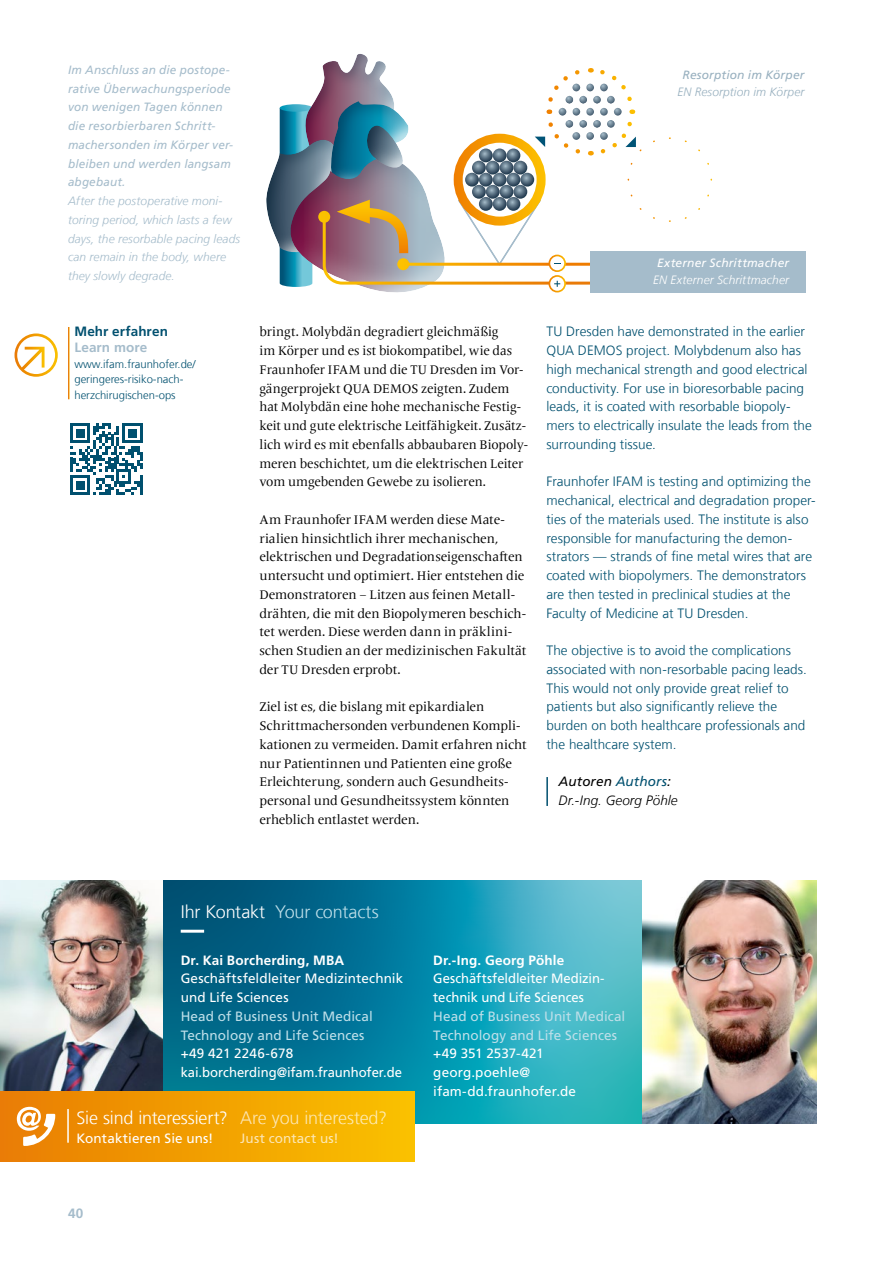
<style>
.page{position:relative;width:893px;height:1263px;background:#fff}
.page>*{position:absolute;margin:0;border:0;box-sizing:border-box;transform-origin:0 0}
.t1{font:300 18px "Frutiger LT Com";letter-spacing:-.015em;color:#fff}
.t2{font:300 18px "Frutiger LT Com";letter-spacing:-.01em;color:#bedfe9}
.t3{font:300 13.5px/18.8px "Frutiger LT Com";letter-spacing:.005em;color:#00506f}
.t4{font:13.5px/18.8px "Frutiger LT Com";letter-spacing:.005em;color:#fff}
.t5{font:13.5px/18.8px "Frutiger LT Com";letter-spacing:.005em;color:#bedfe9}
.t6{font:700 13.5px "Frutiger LT Com";letter-spacing:.01em;color:#fff}
.t7{font:italic 300 13.5px/18.8px "Frutiger LT Com";letter-spacing:.005em;color:#000}
.t8{font:700 13.5px "Frutiger LT Com";letter-spacing:.01em;color:#00506f}
.t9{font:700 13.5px "Frutiger LT Com";letter-spacing:.01em;color:#a5bccb}
.t10{font:13.05px/18.8px "Frutiger Serif LT Pro";letter-spacing:-.005em;color:#000}
.t11{font:italic 12px/18.8px "Frutiger LT Com";letter-spacing:.015em;color:#a5bccb}
.t12{font:italic 300 12px/18.8px "Frutiger LT Com";letter-spacing:.01em;color:#a5bccb}
.t13{font:italic 300 12px "Frutiger LT Com";letter-spacing:.01em;color:#fff}
.t14{font:italic 12px "Frutiger LT Com";letter-spacing:.015em;color:#fff}
.t15{font:italic 300 12px "Frutiger LT Com";letter-spacing:.01em;color:#98b0bf}
.t16{font:italic 12px "Frutiger LT Com";letter-spacing:.015em;color:#98b0bf}
.t17{font:300 11.25px/15.6px "Frutiger LT Com";color:#00506f}
.s1{font-weight:400}
.s2{font-weight:400;color:#00506f}
.s3{color:#fff}
</style>
<div class="page">
<div style="left:590px;top:251px;width:215px;height:41px;background:#a5bccb"></div>
<svg style="left:266px;top:54px;width:447px;height:239px"></svg>
<img style="left:0;top:880px;width:164px;height:211px">
<svg style="left:164px;top:880px;width:478px;height:244px;background:#178da7"></svg>
<svg style="left:181px;top:930px;width:349px;height:3px"></svg>
<div style="left:0;top:1091px;width:414px;height:70px;background:linear-gradient(to right,#e97d03,#fac200)"></div>
<hr style="left:67px;top:1109px;width:2px;height:34px;background:#fff">
<svg style="left:17px;top:1107px;width:38px;height:39px"></svg>
<hr style="left:546px;top:777px;width:2px;height:29px;background:#00506f">
<img style="left:642px;top:880px;width:174px;height:244px">
<svg style="left:16px;top:335px;width:40px;height:40px"></svg>
<svg style="left:21px;top:347px;width:24px;height:24px"></svg>
<div style="left:15px;top:333px;width:43px;height:44px;border:3px solid #fff;border-radius:50%"></div>
<svg style="left:70px;top:423px;width:73px;height:72px"></svg>
<p class="t11" style="left:68px;top:60px;width:167px">Im Anschluss an die postope&shy;rative Überwachungsperiode von wenigen Tagen können die resorbierbaren Schritt&shy;machersonden im Körper ver&shy;bleiben und werden langsam abgebaut.</p>
<p class="t12" style="left:68px;top:192px;width:174px">After the postoperative moni&shy;toring period, which lasts a few days, the resorbable pacing leads can remain in the body, where they slowly degrade.</p>
<p class="t8" style="left:74px;top:323px;width:95px">Mehr erfahren</p>
<p class="t9" style="left:74px;top:339px;width:74px">Learn more</p>
<p class="t17" style="left:74px;top:356px;width:123px">www.ifam.fraunhofer.de/ geringeres-risiko-nach&shy;herzchirugischen-ops</p>
<p class="t16" style="left:683px;top:68px;width:123px">Resorption im Körper</p>
<p class="t15" style="left:677px;top:84px;width:129px">EN Resorption im Körper</p>
<p class="t10" style="left:259px;top:323px;width:271px">bringt. Molybdän degradiert gleichmäßig<br>im Körper und es ist biokompatibel, wie das Fraunhofer IFAM und die TU Dresden im Vor&shy;gängerprojekt QUA DEMOS zeigten. Zudem hat Molybdän eine hohe mechanische Festig&shy;keit und gute elektrische Leitfähigkeit. Zusätz&shy;lich wird es mit ebenfalls abbaubaren Biopoly&shy;meren beschichtet, um die elektrischen Leiter vom umgebenden Gewebe zu isolieren.</p>
<p class="t10" style="left:259px;top:510px;width:269px">Am Fraunhofer IFAM werden diese Mate&shy;rialien hinsichtlich ihrer mechanischen, elektrischen und Degradationseigenschaften untersucht und optimiert. Hier entstehen die Demonstratoren – Litzen aus feinen Metall&shy;drähten, die mit den Biopolymeren beschich&shy;tet werden. Diese werden dann in präklini&shy;schen Studien an der medizinischen Fakultät der TU Dresden erprobt.</p>
<p class="t10" style="left:259px;top:698px;width:269px">Ziel ist es, die bislang mit epikardialen Schrittmachersonden verbundenen Kompli&shy;kationen zu vermeiden. Damit erfahren nicht nur Patientinnen und Patienten eine große Erleichterung, sondern auch Gesundheits&shy;personal und Gesundheitssystem könnten erheblich entlastet werden.</p>
<p class="t14" style="left:657px;top:256px;width:134px">Externer Schrittmacher</p>
<p class="t13" style="left:653px;top:272px;width:137px">EN Externer Schrittmacher</p>
<p class="t3" style="left:546px;top:322px;width:267px">TU Dresden have demonstrated in the earlier QUA DEMOS project. Molybdenum also has high mechanical strength and good electrical conductivity. For use in bioresorbable pacing leads, it is coated with resorbable biopoly&shy;mers to electrically insulate the leads from the surrounding tissue.</p>
<p class="t3" style="left:546px;top:472px;width:271px">Fraunhofer IFAM is testing and optimizing the mechanical, electrical and degradation proper&shy;ties of the materials used. The institute is also responsible for manufacturing the demon&shy;strators — strands of fine metal wires that are coated with biopolymers. The demonstrators are then tested in preclinical studies at the Faculty of Medicine at TU Dresden.</p>
<p class="t3" style="left:546px;top:641px;width:262px">The objective is to avoid the complications associated with non-resorbable pacing leads.<br>This would not only provide great relief to patients but also significantly relieve the burden on both healthcare professionals and the healthcare system.</p>
<p class="t7" style="left:559px;top:772px;width:120px"><span class="s1">Autoren</span> <span class="s2">Authors</span><span class="s1">:<br></span>Dr.-Ing. Georg Pöhle</p>
<h1 class="t2" style="left:181px;top:900px;width:200px"><span class="s3">Ihr Kontakt</span> Your contacts</h1>
<p class="t6" style="left:181px;top:951px;width:165px">Dr. Kai Borcherding, MBA</p>
<p class="t4" style="left:181px;top:969px;width:224px">Geschäftsfeldleiter Medizintechnik und Life Sciences</p>
<p class="t5" style="left:181px;top:1007px;width:194px">Head of Business Unit Medical<br>Technology and Life Sciences</p>
<p class="t4" style="left:181px;top:1044px;width:223px">+49 421 2246-678 kai.borcherding@ifam.fraunhofer.de</p>
<h1 class="t1" style="left:77px;top:1107px;width:153px">Sie sind interessiert?</h1>
<p class="t4" style="left:77px;top:1128px;width:138px">Kontaktieren Sie uns!</p>
<h1 class="t1" style="left:240px;top:1107px;width:148px">Are you interested?</h1>
<p class="t4" style="left:240px;top:1128px;width:100px">Just contact us!</p>
<p class="t9" style="left:68px;top:1205px;width:17px">40</p>
<p class="t6" style="left:433px;top:951px;width:132px">Dr.-Ing. Georg Pöhle</p>
<p class="t4" style="left:433px;top:969px;width:172px">Geschäftsfeldleiter Medizin&shy;technik und Life Sciences</p>
<p class="t5" style="left:433px;top:1007px;width:194px">Head of Business Unit Medical<br>Technology and Life Sciences</p>
<p class="t4" style="left:433px;top:1044px;width:144px">+49 351 2537-421 georg.poehle@ ifam-dd.fraunhofer.de</p>
</div>
